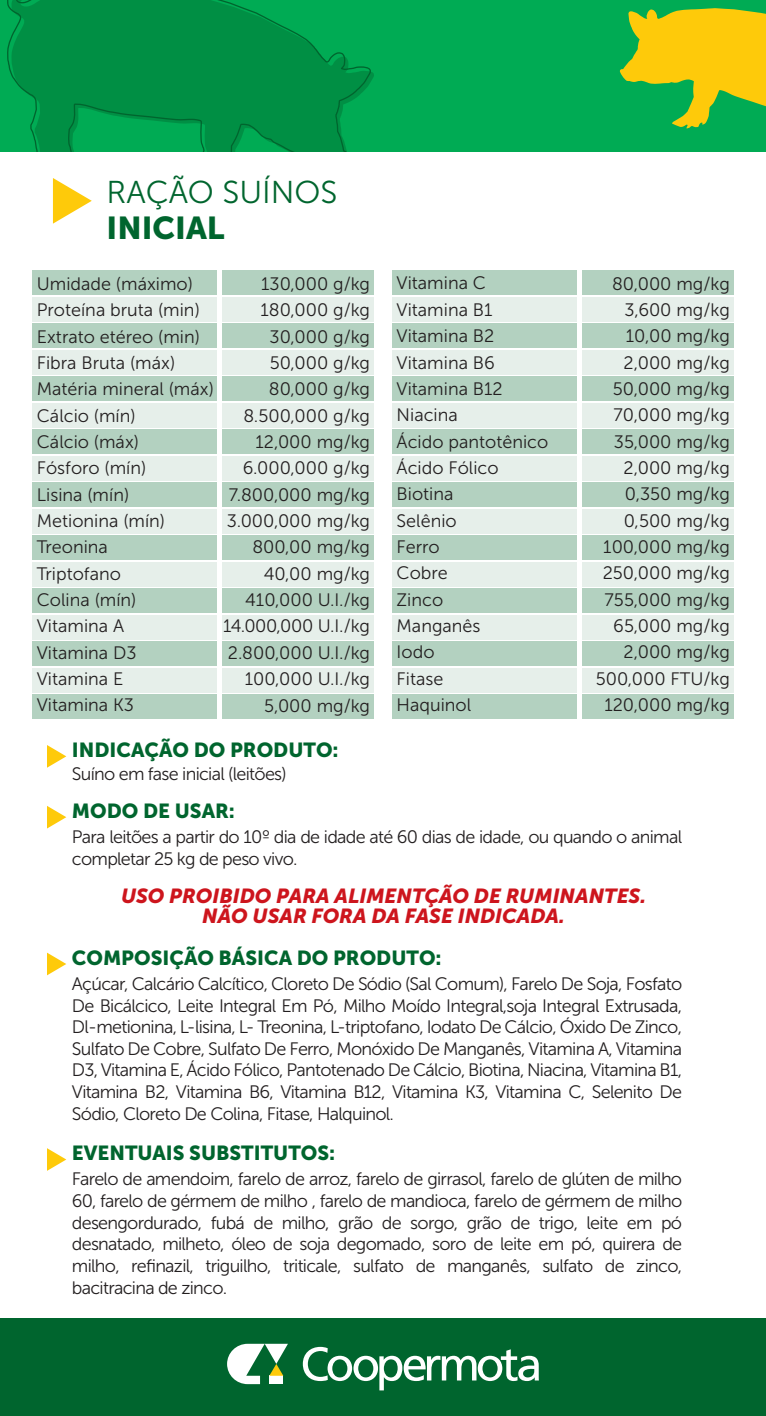
<style>
.page{position:relative;width:766px;height:1416px;background:#fff}
.page>*{position:absolute;margin:0;border:0;box-sizing:border-box;transform-origin:0 0}
.t1{font:31.5px "Museo Sans 300";color:#00652e}
.t2{font:31.5px "Museo Sans 900";color:#00652e}
.t3{font:20.25px "Museo Sans 900";color:#00652e}
.t4{font:italic 20.25px/19.8px "Museo Sans 900";color:#cd151d;text-align:center}
.t5{font:18px/26.3px "Museo Sans 300";color:#231f20;text-align:justify}
.t6{font:18px/21.6px "Museo Sans 300";letter-spacing:-.04em;color:#231f20}
</style>
<div class="page">
<div style="left:0;top:1317px;width:765px;height:98px;background:#00652e"></div>
<div style="left:0;top:0;width:765px;height:151px;background:#00ab54"></div>
<svg style="left:303px;top:1346px;width:235px;height:44px"></svg>
<svg style="left:227px;top:1343px;width:61px;height:40px"></svg>
<svg style="left:53px;top:178px;width:39px;height:46px"></svg>
<svg style="left:47px;top:806px;width:19px;height:22px"></svg>
<svg style="left:47px;top:745px;width:19px;height:22px"></svg>
<svg style="left:47px;top:952px;width:19px;height:23px"></svg>
<svg style="left:47px;top:1148px;width:19px;height:22px"></svg>
<svg style="left:7px;top:0;width:364px;height:151px;fill:#008f44"></svg>
<svg style="left:619px;top:8px;width:146px;height:121px"></svg>
<div style="left:32px;top:694px;width:185px;height:24px;background:#b3d1c0"></div>
<div style="left:222px;top:694px;width:152px;height:24px;background:#b3d1c0"></div>
<div style="left:32px;top:271px;width:185px;height:24px;background:#b3d1c0"></div>
<div style="left:32px;top:297px;width:185px;height:24px;background:#e6efea"></div>
<div style="left:222px;top:271px;width:152px;height:24px;background:#b3d1c0"></div>
<div style="left:222px;top:297px;width:152px;height:24px;background:#e6efea"></div>
<div style="left:32px;top:324px;width:185px;height:24px;background:#b3d1c0"></div>
<div style="left:32px;top:350px;width:185px;height:24px;background:#e6efea"></div>
<div style="left:222px;top:324px;width:152px;height:24px;background:#b3d1c0"></div>
<div style="left:222px;top:350px;width:152px;height:24px;background:#e6efea"></div>
<div style="left:32px;top:376px;width:185px;height:25px;background:#b3d1c0"></div>
<div style="left:32px;top:403px;width:185px;height:24px;background:#e6efea"></div>
<div style="left:222px;top:376px;width:152px;height:25px;background:#b3d1c0"></div>
<div style="left:222px;top:403px;width:152px;height:24px;background:#e6efea"></div>
<div style="left:32px;top:429px;width:185px;height:25px;background:#b3d1c0"></div>
<div style="left:32px;top:456px;width:185px;height:24px;background:#e6efea"></div>
<div style="left:222px;top:429px;width:152px;height:25px;background:#b3d1c0"></div>
<div style="left:222px;top:456px;width:152px;height:24px;background:#e6efea"></div>
<div style="left:32px;top:482px;width:185px;height:25px;background:#b3d1c0"></div>
<div style="left:32px;top:509px;width:185px;height:24px;background:#e6efea"></div>
<div style="left:222px;top:482px;width:152px;height:25px;background:#b3d1c0"></div>
<div style="left:222px;top:509px;width:152px;height:24px;background:#e6efea"></div>
<div style="left:32px;top:535px;width:185px;height:25px;background:#b3d1c0"></div>
<div style="left:32px;top:562px;width:185px;height:24px;background:#e6efea"></div>
<div style="left:222px;top:535px;width:152px;height:25px;background:#b3d1c0"></div>
<div style="left:222px;top:562px;width:152px;height:24px;background:#e6efea"></div>
<div style="left:392px;top:562px;width:184px;height:24px;background:#e6efea"></div>
<div style="left:582px;top:562px;width:151px;height:24px;background:#e6efea"></div>
<div style="left:32px;top:588px;width:185px;height:25px;background:#b3d1c0"></div>
<div style="left:222px;top:588px;width:152px;height:25px;background:#b3d1c0"></div>
<div style="left:32px;top:615px;width:185px;height:24px;background:#e6efea"></div>
<div style="left:222px;top:615px;width:152px;height:24px;background:#e6efea"></div>
<div style="left:32px;top:641px;width:185px;height:24px;background:#b3d1c0"></div>
<div style="left:32px;top:668px;width:185px;height:24px;background:#e6efea"></div>
<div style="left:222px;top:641px;width:152px;height:24px;background:#b3d1c0"></div>
<div style="left:222px;top:668px;width:152px;height:24px;background:#e6efea"></div>
<div style="left:392px;top:588px;width:184px;height:25px;background:#b3d1c0"></div>
<div style="left:582px;top:588px;width:151px;height:25px;background:#b3d1c0"></div>
<div style="left:392px;top:615px;width:184px;height:24px;background:#e6efea"></div>
<div style="left:582px;top:615px;width:151px;height:24px;background:#e6efea"></div>
<div style="left:392px;top:641px;width:184px;height:24px;background:#b3d1c0"></div>
<div style="left:392px;top:668px;width:184px;height:24px;background:#e6efea"></div>
<div style="left:582px;top:641px;width:151px;height:24px;background:#b3d1c0"></div>
<div style="left:582px;top:668px;width:151px;height:24px;background:#e6efea"></div>
<div style="left:392px;top:694px;width:184px;height:24px;background:#b3d1c0"></div>
<div style="left:582px;top:694px;width:151px;height:24px;background:#b3d1c0"></div>
<div style="left:392px;top:271px;width:184px;height:24px;background:#b3d1c0"></div>
<div style="left:392px;top:297px;width:184px;height:24px;background:#e6efea"></div>
<div style="left:582px;top:271px;width:151px;height:24px;background:#b3d1c0"></div>
<div style="left:582px;top:297px;width:151px;height:24px;background:#e6efea"></div>
<div style="left:392px;top:324px;width:184px;height:24px;background:#b3d1c0"></div>
<div style="left:392px;top:350px;width:184px;height:24px;background:#e6efea"></div>
<div style="left:582px;top:324px;width:151px;height:24px;background:#b3d1c0"></div>
<div style="left:582px;top:350px;width:151px;height:24px;background:#e6efea"></div>
<div style="left:392px;top:376px;width:184px;height:25px;background:#b3d1c0"></div>
<div style="left:392px;top:403px;width:184px;height:24px;background:#e6efea"></div>
<div style="left:582px;top:376px;width:151px;height:25px;background:#b3d1c0"></div>
<div style="left:582px;top:403px;width:151px;height:24px;background:#e6efea"></div>
<div style="left:392px;top:429px;width:184px;height:25px;background:#b3d1c0"></div>
<div style="left:392px;top:456px;width:184px;height:24px;background:#e6efea"></div>
<div style="left:582px;top:429px;width:151px;height:25px;background:#b3d1c0"></div>
<div style="left:582px;top:456px;width:151px;height:24px;background:#e6efea"></div>
<div style="left:392px;top:482px;width:184px;height:25px;background:#b3d1c0"></div>
<div style="left:392px;top:509px;width:184px;height:24px;background:#e6efea"></div>
<div style="left:582px;top:482px;width:151px;height:25px;background:#b3d1c0"></div>
<div style="left:582px;top:509px;width:151px;height:24px;background:#e6efea"></div>
<div style="left:392px;top:535px;width:184px;height:25px;background:#b3d1c0"></div>
<div style="left:582px;top:535px;width:151px;height:25px;background:#b3d1c0"></div>
<h1 class="t1" style="left:107px;top:175px;width:232px">RAÇÃO SUÍNOS</h1>
<h1 class="t2" style="left:107px;top:210px;width:119px">INICIAL</h1>
<p class="t5" style="left:37px;top:271px;width:178px;text-align:left">Umidade (máximo)<br>Proteína bruta (min)<br>Extrato etéreo (min)<br>Fibra Bruta (máx)<br>Matéria mineral (máx)<br>Cálcio (mín)<br>Cálcio (máx)<br>Fósforo (mín)<br>Lisina (mín)<br>Metionina (mín)<br>Treonina<br>Triptofano<br>Colina (mín)<br>Vitamina A<br>Vitamina D3<br>Vitamina E<br>Vitamina K3</p>
<p class="t5" style="left:223px;top:271px;width:148px;text-align:right">130,000 g/kg<br>180,000 g/kg<br>30,000 g/kg<br>50,000 g/kg<br>80,000 g/kg<br>8.500,000 g/kg<br>12,000 mg/kg<br>6.000,000 g/kg<br>7.800,000 mg/kg<br>3.000,000 mg/kg<br>800,00 mg/kg<br>40,00 mg/kg<br>410,000 U.I./kg<br>14.000,000 U.I./kg<br>2.800,000 U.I./kg<br>100,000 U.I./kg<br>5,000 mg/kg</p>
<p class="t5" style="left:396px;top:270px;width:153px;text-align:left">Vitamina C<br>Vitamina B1<br>Vitamina B2<br>Vitamina B6<br>Vitamina B12<br>Niacina<br>Ácido pantotênico<br>Ácido Fólico<br>Biotina<br>Selênio<br>Ferro<br>Cobre<br>Zinco<br>Manganês<br>Iodo<br>Fitase<br>Haquinol</p>
<p class="t5" style="left:595px;top:270px;width:136px;text-align:right">80,000 mg/kg<br>3,600 mg/kg<br>10,00 mg/kg<br>2,000 mg/kg<br>50,000 mg/kg<br>70,000 mg/kg<br>35,000 mg/kg<br>2,000 mg/kg<br>0,350 mg/kg<br>0,500 mg/kg<br>100,000 mg/kg<br>250,000 mg/kg<br>755,000 mg/kg<br>65,000 mg/kg<br>2,000 mg/kg<br>500,000 FTU/kg<br>120,000 mg/kg</p>
<p class="t3" style="left:72px;top:738px;width:268px">INDICAÇÃO DO PRODUTO:</p>
<p class="t6" style="left:72px;top:763px;width:216px">Suíno em fase inicial (leitões)</p>
<p class="t3" style="left:72px;top:799px;width:165px">MODO DE USAR:</p>
<p class="t6" style="left:72px;top:826px;width:611px">Para leitões a partir do 10º dia de idade até 60 dias de idade, ou quando o animal completar 25 kg de peso vivo.</p>
<p class="t4" style="left:121px;top:885px;width:526px">USO PROIBIDO PARA ALIMENTÇÃO DE RUMINANTES.<br>NÃO USAR FORA DA FASE INDICADA.</p>
<p class="t3" style="left:72px;top:946px;width:371px">COMPOSIÇÃO BÁSICA DO PRODUTO:</p>
<p class="t5" style="left:72px;top:972px;width:611px;line-height:21.6px">Açúcar, Calcário Calcítico, Cloreto De Sódio (Sal Comum), Farelo De Soja, Fosfato De Bicálcico, Leite Integral Em Pó, Milho Moído Integral,soja Integral Extrusada, Dl-metionina, L-lisina, L- Treonina, L-triptofano, Iodato De Cálcio, Óxido De Zinco, Sulfato De Cobre, Sulfato De Ferro, Monóxido De Manganês, Vitamina A, Vitamina D3, Vitamina E, Ácido Fólico, Pantotenado De Cálcio, Biotina, Niacina, Vitamina B1, Vitamina B2, Vitamina B6, Vitamina B12, Vitamina K3, Vitamina C, Selenito De Sódio, Cloreto De Colina, Fitase, Halquinol.</p>
<p class="t3" style="left:72px;top:1141px;width:265px">EVENTUAIS SUBSTITUTOS:</p>
<p class="t5" style="left:72px;top:1168px;width:611px;line-height:21.6px">Farelo de amendoim, farelo de arroz, farelo de girrasol, farelo de glúten de milho 60, farelo de gérmem de milho , farelo de mandioca, farelo de gérmem de milho desengordurado, fubá de milho, grão de sorgo, grão de trigo, leite em pó desnatado, milheto, óleo de soja degomado, soro de leite em pó, quirera de milho, refinazil, triguilho, triticale, sulfato de manganês, sulfato de zinco, bacitracina de zinco.</p>
</div>
